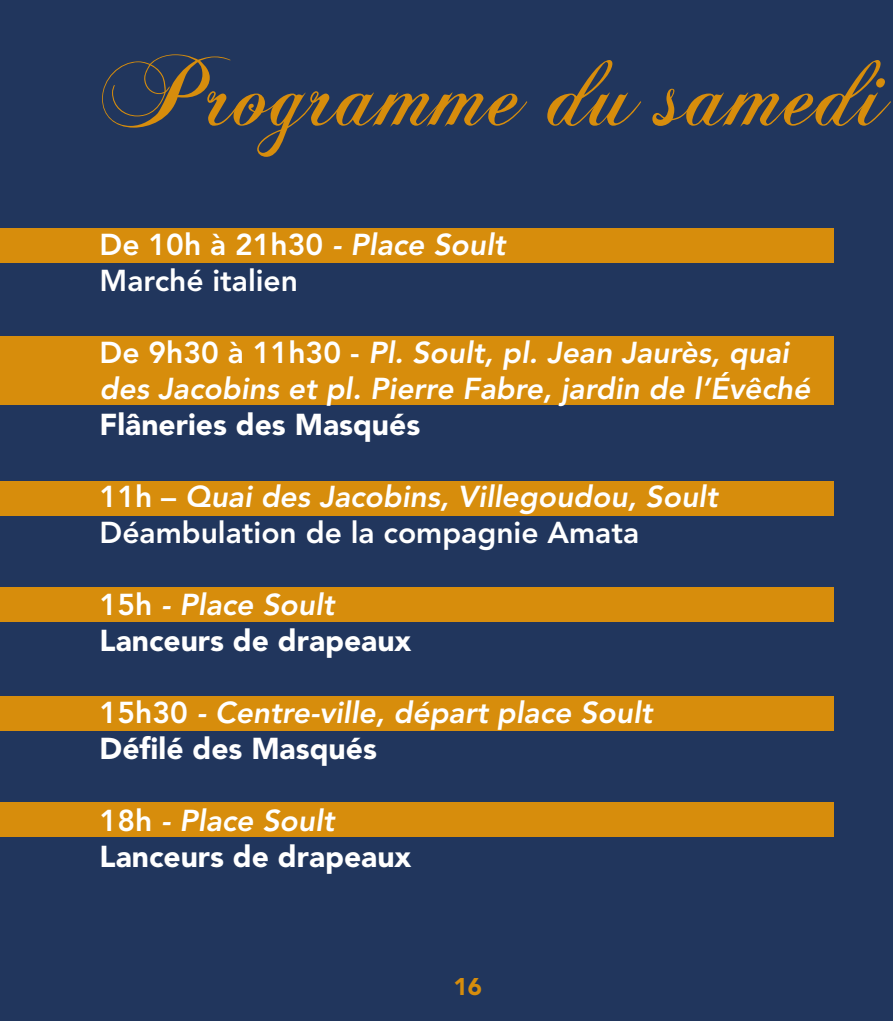
<style>
.page{position:relative;width:893px;height:1021px;background:#fff}
.page>*{position:absolute;margin:0;border:0;box-sizing:border-box;transform-origin:0 0}
.t1{font:102px "Chopin Script";color:#d78d0c}
.t2{font:italic 800 30px/36px "Avenir LT Std";color:#fff}
.t3{font:800 30px/36px "Avenir LT Std";color:#fff}
.t4{font:900 30px/36px "Avenir LT Std";color:#fff}
.t5{font:900 24px "Avenir LT Std";color:#d78d0c}
.s1{font-style:italic}
.s2{font-style:normal}
.s3{font-weight:800}
.s4{font-weight:800;font-style:italic}
.s5{font-weight:900;font-style:normal}
</style>
<div class="page">
<div style="left:0;top:0;width:893px;height:1020px;background:#21365d"></div>
<div style="left:0;top:228px;width:833px;height:34px;background:#d78d0c"></div>
<div style="left:0;top:802px;width:833px;height:34px;background:#d78d0c"></div>
<div style="left:0;top:336px;width:833px;height:68px;background:#d78d0c"></div>
<div style="left:0;top:482px;width:833px;height:34px;background:#d78d0c"></div>
<div style="left:0;top:587px;width:833px;height:34px;background:#d78d0c"></div>
<div style="left:0;top:697px;width:833px;height:34px;background:#d78d0c"></div>
<h1 class="t1" style="left:102px;top:29px;width:788px">Programme du samedi</h1>
<p class="t3" style="left:100px;top:227px;width:407px">De 10h à 21h30 <span class="s1">- Place Soult<br></span>Marché italien</p>
<p class="t2" style="left:100px;top:335px;width:712px"><span class="s2">De 9h30 à 11h30 -</span> Pl. Soult, pl. Jean Jaurès, quai des Jacobins et pl. Pierre Fabre, jardin de l’Évêché</p>
<p class="t4" style="left:100px;top:406px;width:322px">Flâneries des Masqués</p>
<p class="t3" style="left:100px;top:479px;width:619px">11h – <span class="s1">Quai des Jacobins, Villegoudou, Soult<br></span>Déambulation de la compagnie Amata</p>
<p class="t4" style="left:100px;top:586px;width:313px"><span class="s3">15h</span> <span class="s4">- Place Soult<br></span>Lanceurs de drapeaux</p>
<p class="t2" style="left:100px;top:695px;width:554px"><span class="s2">15h30</span> - Centre-ville, départ place Soult<br><span class="s5">Défilé des Masqués</span></p>
<p class="t4" style="left:100px;top:802px;width:313px"><span class="s3">18h</span> <span class="s4">- Place Soult<br></span>Lanceurs de drapeaux</p>
<p class="t5" style="left:454px;top:972px;width:30px">16</p>
</div>
